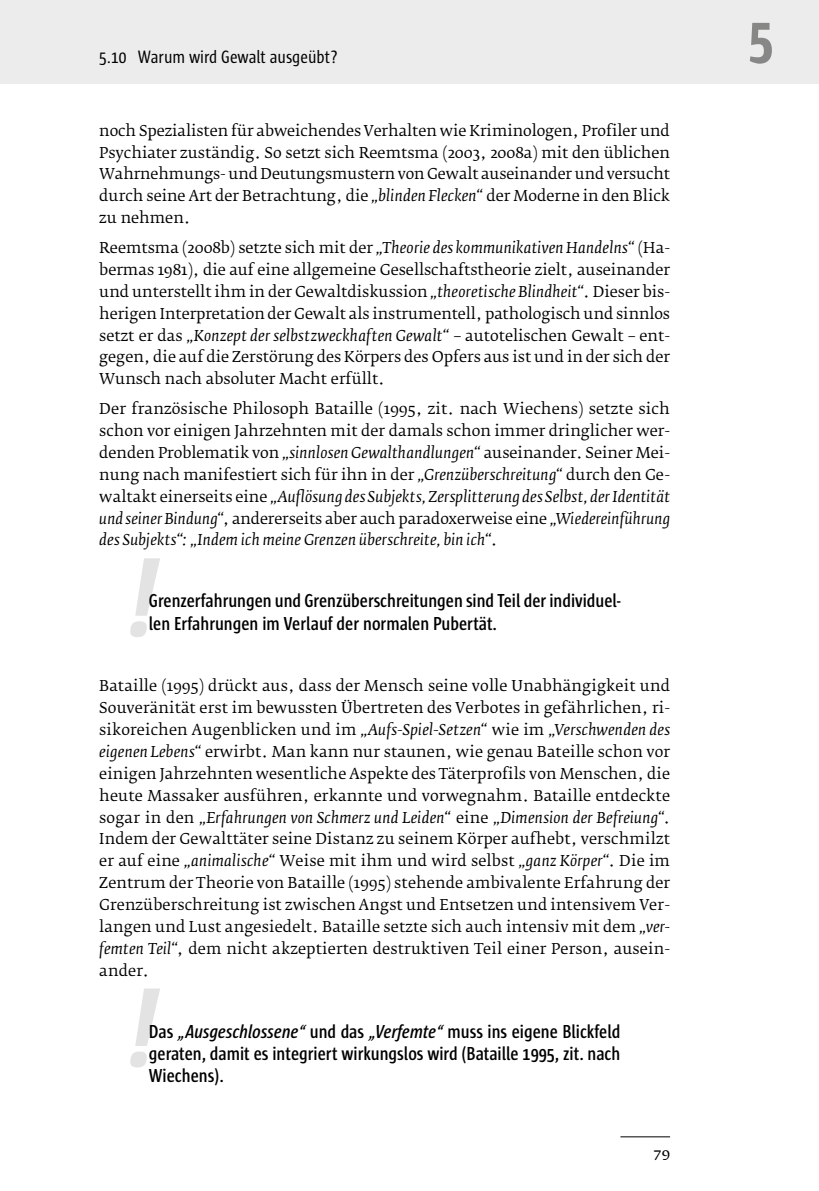
<style>
.page{position:relative;width:819px;height:1191px;background:#fff}
.page>*{position:absolute;margin:0;border:0;box-sizing:border-box;transform-origin:0 0}
.t1{font:italic 700 115.5px "Sun Cd";color:#e3e3e3}
.t2{font:600 19.25px/22.2px "Sun Cd";color:#000}
.t3{font:18.38px "Sun Cd";color:#000}
.t4{font:15.75px "Fedra Serif B Pro";color:#000}
.t5{font:14.88px/21.9px "Fedra Serif B Pro";color:#000;text-align:justify}
.s1{font-style:italic}
</style>
<div class="page">
<hr style="left:620px;top:1136px;width:50px;height:1px;background:#000">
<div style="left:0;top:0;width:819px;height:84px;background:#ececed"></div>
<p class="t3" style="left:99px;top:47px;width:231px">5.10Warum wird Gewalt ausgeübt?</p>
<p class="t3" style="left:138px;top:47px;width:201px">Warum wird Gewalt ausgeübt?</p>
<p class="t5" style="left:99px;top:120px;width:572px">noch Spezialisten für abweichendes Verhalten wie Kriminologen, Profiler und Psychiater zuständig. So setzt sich Reemtsma (2003, 2008a) mit den üblichen Wahrnehmungs- und Deutungsmustern von Gewalt auseinander und versucht durch seine Art der Betrachtung, die <span class="s1">„blinden Flecken“</span> der Moderne in den Blick zu nehmen.</p>
<p class="t5" style="left:99px;top:237px;width:572px">Reemtsma (2008b) setzte sich mit der <span class="s1">„Theorie des kommunikativen Handelns“</span> (Ha&shy;bermas 1981), die auf eine allgemeine Gesellschaftstheorie zielt, auseinander und unterstellt ihm in der Gewaltdiskussion <span class="s1">„theoretische Blindheit“</span>. Dieser bis&shy;herigen Interpretation der Gewalt als instrumentell, pathologisch und sinnlos setzt er das <span class="s1">„Konzept der selbstzweckhaften Gewalt“</span> – autotelischen Gewalt – ent&shy;gegen, die auf die Zerstörung des Körpers des Opfers aus ist und in der sich der Wunsch nach absoluter Macht erfüllt.</p>
<p class="t5" style="left:99px;top:398px;width:572px">Der französische Philosoph Bataille (1995, zit. nach Wiechens) setzte sich schon vor einigen Jahrzehnten mit der damals schon immer dringlicher wer&shy;denden Problematik von <span class="s1">„sinnlosen Gewalthandlungen“</span> auseinander. Seiner Mei&shy;nung nach manifestiert sich für ihn in der <span class="s1">„Grenzüberschreitung“</span> durch den Ge&shy;waltakt einerseits eine <span class="s1">„Auflösung des Subjekts, Zersplitterung des Selbst, der Identität und seiner Bindung“</span>, andererseits aber auch paradoxerweise eine <span class="s1">„Wiedereinführung des Subjekts“: „Indem ich meine Grenzen überschreite, bin ich“</span>.</p>
<h1 class="t1" style="left:122px;top:537px;width:35px">!</h1>
<p class="t2" style="left:149px;top:590px;width:473px">Grenzerfahrungen und Grenzüberschreitungen sind Teil der individuel&shy;len Erfahrungen im Verlauf der normalen Pubertät.</p>
<p class="t5" style="left:99px;top:675px;width:572px">Bataille (1995) drückt aus, dass der Mensch seine volle Unabhängigkeit und Souveränität erst im bewussten Übertreten des Verbotes in gefährlichen, ri&shy;sikoreichen Augenblicken und im <span class="s1">„Aufs-Spiel-Setzen“</span> wie im <span class="s1">„Verschwenden des eigenen Lebens“</span> erwirbt. Man kann nur staunen, wie genau Bateille schon vor einigen Jahrzehnten wesentliche Aspekte des Täterprofils von Menschen, die heute Massaker ausführen, erkannte und vorwegnahm. Bataille entdeckte sogar in den <span class="s1">„Erfahrungen von Schmerz und Leiden“</span> eine <span class="s1">„Dimension der Befreiung“</span>.<br>Indem der Gewalttäter seine Distanz zu seinem Körper aufhebt, verschmilzt er auf eine <span class="s1">„animalische“</span> Weise mit ihm und wird selbst <span class="s1">„ganz Körper“</span>. Die im Zentrum der Theorie von Bataille (1995) stehende ambivalente Erfahrung der Grenzüberschreitung ist zwischen Angst und Entsetzen und intensivem Ver&shy;langen und Lust angesiedelt. Bataille setzte sich auch intensiv mit dem <span class="s1">„ver&shy;femten Teil“</span>, dem nicht akzeptierten destruktiven Teil einer Person, ausein&shy;ander.</p>
<h1 class="t1" style="left:122px;top:967px;width:35px">!</h1>
<p class="t2" style="left:149px;top:1020px;width:473px;text-align:justify">Das <span class="s1">„Ausgeschlossene“</span> und das <span class="s1">„Verfemte“</span> muss ins eigene Blickfeld geraten, damit es integriert wirkungslos wird (Bataille 1995, zit. nach Wiechens).</p>
<p class="t4" style="left:653px;top:1144px;width:18px">79</p>
</div>
